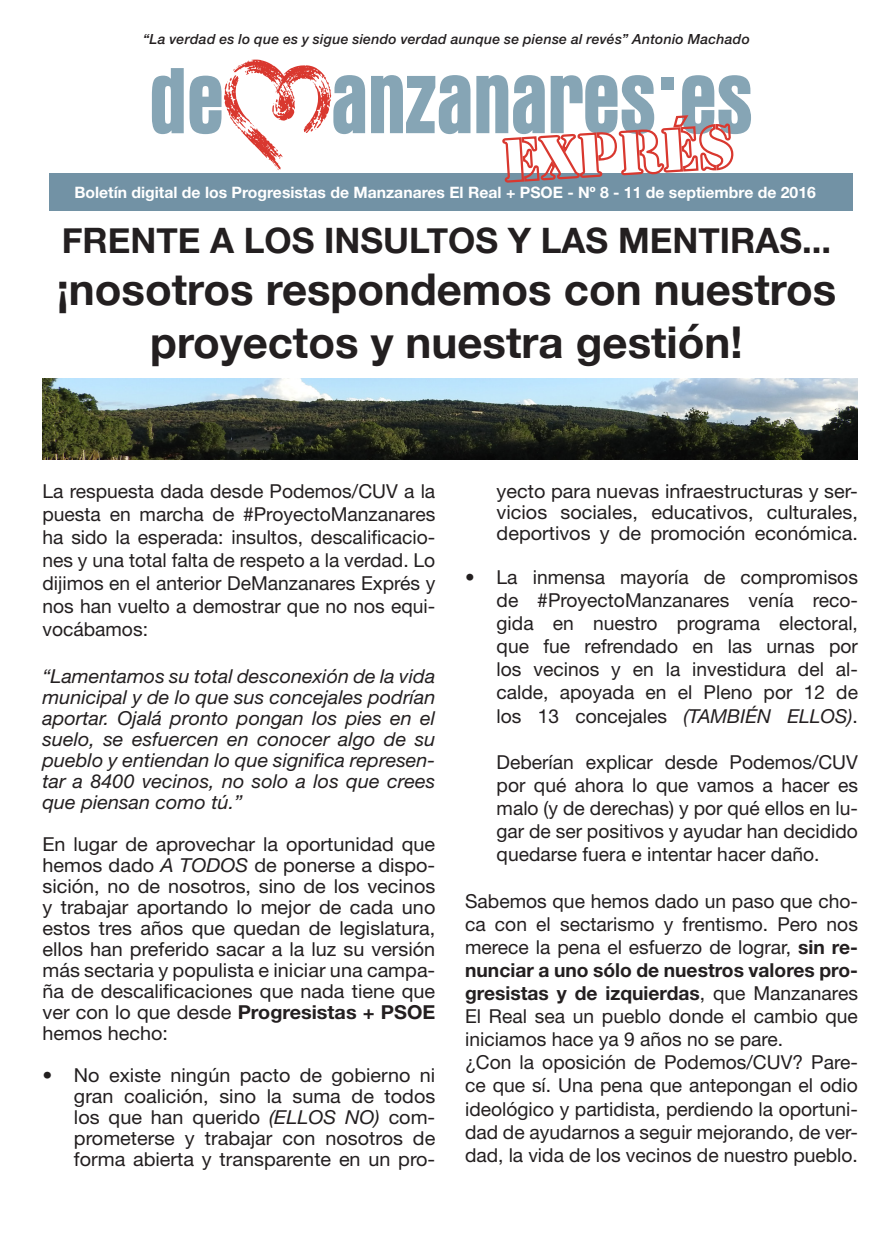
<style>
.page{position:relative;width:893px;height:1241px;background:#fff}
.page>*{position:absolute;margin:0;border:0;box-sizing:border-box;transform-origin:0 0}
.t1{font:700 43.75px/52.5px "Helvetica Neue";color:#231f20;text-align:center}
.t2{font:700 35px "Helvetica Neue";color:#231f20}
.t3{font:19.25px/23.1px "Helvetica Neue LT Std";color:#231f20;text-align:justify}
.t4{font:italic 19.25px/21px "Helvetica Neue LT Std";color:#231f20;text-align:justify}
.t5{font:700 15.75px "Helvetica Neue LT Std";color:#fff}
.t6{font:italic 500 14px "Helvetica Neue LT Std";letter-spacing:.02em;color:#231f20}
.s1{font-style:italic}
.s2{font-weight:700}
</style>
<div class="page">
<div style="left:50px;top:174px;width:803px;height:37px;background:#7292a5"></div>
<img style="left:42px;top:378px;width:816px;height:81px">
<svg style="left:371px;top:75px;width:99px;height:59px"></svg>
<svg style="left:152px;top:68px;width:32px;height:66px"></svg>
<svg style="left:190px;top:60px;width:175px;height:110px"></svg>
<svg style="left:476px;top:75px;width:275px;height:108px"></svg>
<p class="t6" style="left:143px;top:31px;width:608px">“La verdad es lo que es y sigue siendo verdad aunque se piense al revés” Antonio Machado</p>
<p class="t5" style="left:74px;top:182px;width:743px">Boletín digital de los Progresistas de Manzanares El Real + PSOE - Nº 8 - 11 de septiembre de 2016</p>
<p class="t2" style="left:62px;top:212px;width:771px">FRENTE A LOS INSULTOS Y LAS MENTIRAS...</p>
<p class="t1" style="left:57px;top:264px;width:781px">¡nosotros respondemos con nuestros proyectos y nuestra gestión!</p>
<p class="t3" style="left:42px;top:479px;width:394px">La respuesta dada desde Podemos/CUV a la puesta en marcha de #ProyectoManzanares ha sido la esperada: insultos, descalificacio&shy;nes y una total falta de respeto a la verdad. Lo dijimos en el anterior DeManzanares Exprés y nos han vuelto a demostrar que no nos equi&shy;vocábamos:</p>
<p class="t4" style="left:42px;top:665px;width:394px">“Lamentamos su total desconexión de la vida municipal y de lo que sus concejales podrían aportar. Ojalá pronto pongan los pies en el suelo, se esfuercen en conocer algo de su pueblo y entiendan lo que significa represen&shy;tar a 8400 vecinos, no solo a los que crees que piensan como tú.”</p>
<p class="t3" style="left:42px;top:833px;width:394px;line-height:21px">En lugar de aprovechar la oportunidad que hemos dado <span class="s1">A TODOS</span> de ponerse a dispo&shy;sición, no de nosotros, sino de los vecinos y trabajar aportando lo mejor de cada uno estos tres años que quedan de legislatura, ellos han preferido sacar a la luz su versión más sectaria y populista e iniciar una campa&shy;ña de descalificaciones que nada tiene que ver con lo que desde <span class="s2">Progresistas + PSOE </span>hemos hecho:</p>
<p class="t3" style="left:74px;top:1064px;width:363px;line-height:21px;text-indent:-32px">• No existe ningún pacto de gobierno ni gran coalición, sino la suma de todos los que han querido <span class="s1">(ELLOS NO)</span> com&shy;prometerse y trabajar con nosotros de forma abierta y transparente en un pro-</p>
<p class="t3" style="left:497px;top:480px;width:363px;line-height:21px">yecto para nuevas infraestructuras y ser&shy;vicios sociales, educativos, culturales, deportivos y de promoción económica.</p>
<p class="t3" style="left:497px;top:565px;width:363px;text-indent:-32px">• La inmensa mayoría de compromisos de #ProyectoManzanares venía reco&shy;gida en nuestro programa electoral, que fue refrendado en las urnas por los vecinos y en la investidura del al&shy;calde, apoyada en el Pleno por 12 de los 13 concejales <span class="s1">(TAMBIÉN ELLOS)</span>.</p>
<p class="t3" style="left:497px;top:750px;width:363px">Deberían explicar desde Podemos/CUV por qué ahora lo que vamos a hacer es malo (y de derechas) y por qué ellos en lu&shy;gar de ser positivos y ayudar han decidido quedarse fuera e intentar hacer daño.</p>
<p class="t3" style="left:465px;top:888px;width:394px">Sabemos que hemos dado un paso que cho&shy;ca con el sectarismo y frentismo. Pero nos merece la pena el esfuerzo de lograr, <span class="s2">sin re&shy;nunciar a uno sólo de nuestros valores pro&shy;gresistas y de izquierdas</span>, que Manzanares El Real sea un pueblo donde el cambio que iniciamos hace ya 9 años no se pare.</p>
<p class="t3" style="left:465px;top:1050px;width:394px">¿Con la oposición de Podemos/CUV? Pare&shy;ce que sí. Una pena que antepongan el odio ideológico y partidista, perdiendo la oportuni&shy;dad de ayudarnos a seguir mejorando, de ver&shy;dad, la vida de los vecinos de nuestro pueblo.</p>
</div>
